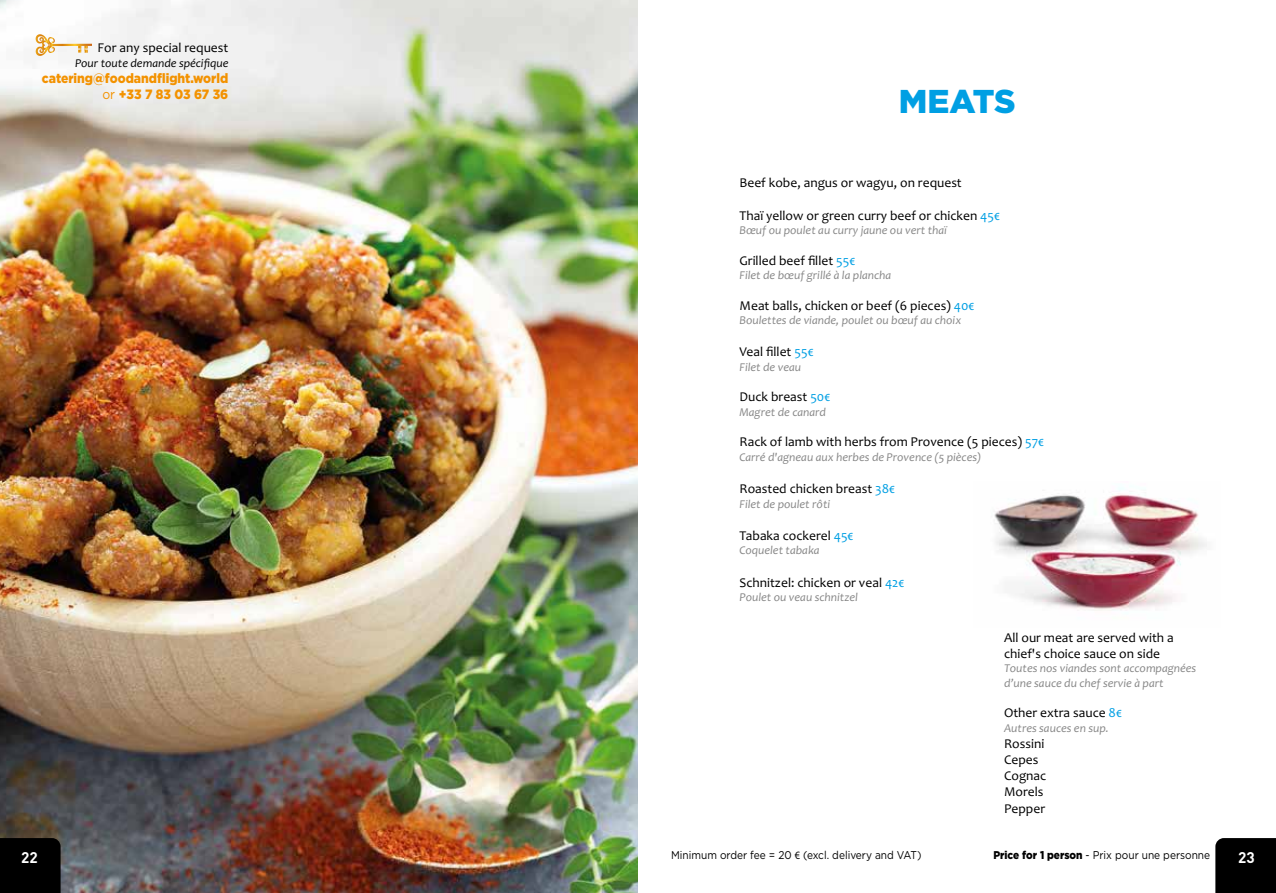
<style>
.page{position:relative;width:1276px;height:893px;background:#fff}
.page>*{position:absolute;margin:0;border:0;box-sizing:border-box;transform-origin:0 0}
.t1{font:900 33px "Gotham";letter-spacing:-.01em;color:#009fe3}
.t2{font:700 15.3px "DIN";color:#fff}
.t3{font:13.5px/16.2px "Candara";color:#000}
.t4{font:900 13.5px/16.2px "Gotham";color:#f39200;text-align:right;scale:.9 1}
.t5{font:italic 12px/14.4px "Candara";color:#878787}
.t6{font:italic 12px "Candara";color:#000}
.t7{font:11.25px "Gotham";color:#000;scale:.9 1}
.s1{font-weight:400}
.s2{color:#009fe3}
.s3{font-family:"Adobe Arabic"}
.s4{font-weight:900}
</style>
<div class="page">
<img style="left:0;top:0;width:638px;height:893px">
<div style="left:0;top:838px;width:61px;height:55px;background:#000"></div>
<img style="left:994px;top:487px;width:213px;height:124px">
<div style="left:1215px;top:838px;width:61px;height:55px;background:#000"></div>
<svg style="left:36px;top:34px;width:56px;height:22px"></svg>
<p class="t3" style="left:98px;top:40px;width:132px">For any special request</p>
<p class="t6" style="left:75px;top:56px;width:155px">Pour toute demande spécifique</p>
<p class="t4" style="left:42px;top:70px;width:209px">catering@foodandflight.world <span class="s1">or</span> +33 7 83 03 67 36</p>
<h1 class="t1" style="left:899px;top:82px;width:118px">MEATS</h1>
<p class="t3" style="left:739px;top:175px;width:224px">Beef kobe, angus or wagyu, on request</p>
<p class="t3" style="left:739px;top:207px;width:262px">Thaï yellow or green curry beef or chicken <span class="s2">45€</span></p>
<p class="t5" style="left:739px;top:223px;width:209px">Bœuf ou poulet au curry jaune ou vert thaï</p>
<p class="t3" style="left:739px;top:252px;width:117px">Grilled beef fillet <span class="s2">55€</span></p>
<p class="t5" style="left:739px;top:268px;width:153px">Filet de bœuf grillé à la plancha</p>
<p class="t3" style="left:739px;top:297px;width:236px">Meat balls, chicken or beef (6 pieces) <span class="s2">40€</span></p>
<p class="t5" style="left:739px;top:313px;width:223px">Boulettes de viande, poulet ou bœuf au choix</p>
<p class="t3" style="left:739px;top:344px;width:76px">Veal fillet <span class="s2">55€</span></p>
<p class="t5" style="left:739px;top:360px;width:63px">Filet de veau</p>
<p class="t3" style="left:739px;top:389px;width:92px">Duck breast <span class="s2">50€</span></p>
<p class="t5" style="left:739px;top:405px;width:88px">Magret de canard</p>
<p class="t3" style="left:739px;top:434px;width:306px">Rack of lamb with herbs from Provence (5 pieces) <span class="s2">57€</span></p>
<p class="t5" style="left:739px;top:450px;width:243px">Carré d'agneau aux herbes de Provence (5 pièces)</p>
<p class="t3" style="left:739px;top:481px;width:157px">Roasted chicken breast <span class="s2">38€</span></p>
<p class="t5" style="left:739px;top:496px;width:92px">Filet de poulet rôti</p>
<p class="t3" style="left:739px;top:527px;width:116px">Tabaka cockerel <span class="s2">45€</span></p>
<p class="t5" style="left:739px;top:543px;width:82px">Coquelet tabaka</p>
<p class="t3" style="left:739px;top:574px;width:166px">Schnitzel: chicken or veal <span class="s2">42€</span></p>
<p class="t5" style="left:739px;top:590px;width:120px">Poulet ou veau schnitzel</p>
<p class="t3" style="left:1004px;top:629px;width:171px">All our meat are served with a chief's choice sauce on side</p>
<p class="t5" style="left:1004px;top:661px;width:194px">Toutes nos viandes sont accompagnées d’une sauce du chef servie à part</p>
<p class="t3" style="left:1004px;top:705px;width:119px">Other extra sauce <span class="s2">8€</span></p>
<p class="t5" style="left:1004px;top:721px;width:106px">Autres sauces en sup.</p>
<p class="t3" style="left:1004px;top:735px;width:44px">Rossini<br>Cepes<br>Cognac<br>Morels<br>Pepper</p>
<p class="t7" style="left:671px;top:849px;width:280px">Minimum order fee = 20 <span class="s3">€</span> (excl. delivery and VAT)</p>
<p class="t7" style="left:993px;top:849px;width:242px"><span class="s4">Price for 1 person</span> - Prix pour une personne</p>
<p class="t2" style="left:21px;top:848px;width:18px">22</p>
<p class="t2" style="left:1238px;top:848px;width:18px">23</p>
</div>
